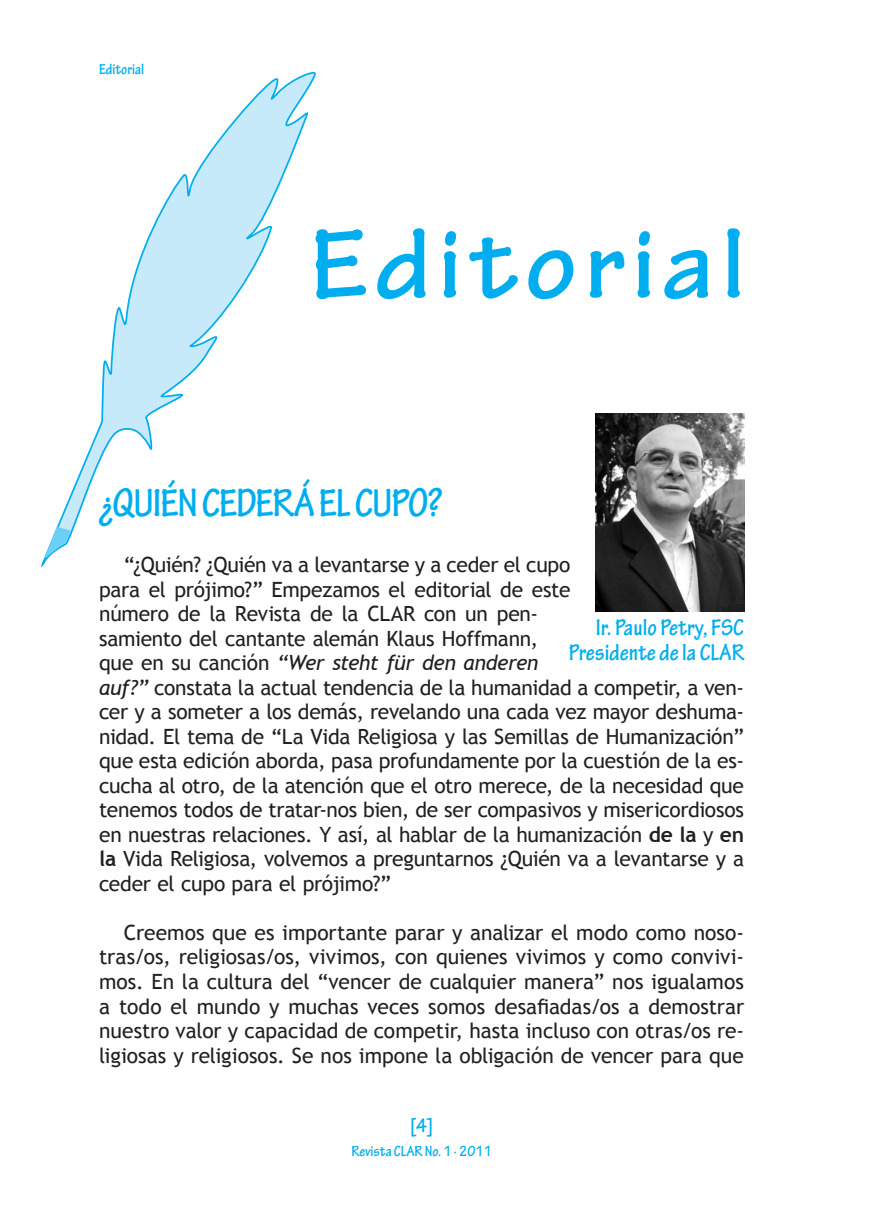
<style>
.page{position:relative;width:893px;height:1216px;background:#fff}
.page>*{position:absolute;margin:0;border:0;box-sizing:border-box;transform-origin:0 0}
.t1{font:700 105px "Tekton Pro";letter-spacing:.075em;color:#00aeef}
.t2{font:700 condensed 42px "Tekton Pro";letter-spacing:-.035em;color:#00aeef}
.t3{font:700 condensed 24.5px/24.5px "Tekton Pro";color:#00aeef;text-align:right}
.t4{font:21px/24.5px "Trebuchet MS";letter-spacing:-.015em;color:#231f20}
.t5{font:700 condensed 21px "Tekton Pro";color:#00aeef}
.t6{font:700 condensed 15.75px "Tekton Pro";color:#00aeef}
.s1{font-style:italic}
.s2{font-weight:700}
</style>
<div class="page">
<svg style="left:40px;top:71px;width:276px;height:497px"></svg>
<svg style="left:44px;top:526px;width:26px;height:33px"></svg>
<img style="left:595px;top:413px;width:149px;height:198px">
<p class="t6" style="left:99px;top:60px;width:47px">Editorial</p>
<h1 class="t1" style="left:310px;top:202px;width:436px">Editorial</h1>
<h2 class="t2" style="left:99px;top:478px;width:345px">¿QUIÉN CEDERÁ EL CUPO?</h2>
<p class="t4" style="left:99px;top:552px;width:646px;text-indent:25px">“¿Quién? ¿Quién va a levantarse y a ceder el cupo<br>para el prójimo?” Empezamos el editorial de este<br>número de la Revista de la CLAR con un pen-<br>samiento del cantante alemán Klaus Hoffmann,<br>que en su canción <span class="s1">“Wer steht für den anderen<br>auf?”</span> constata la actual tendencia de la humanidad a competir, a ven&shy;cer y a someter a los demás, revelando una cada vez mayor deshuma&shy;nidad. El tema de “La Vida Religiosa y las Semillas de Humanización” que esta edición aborda, pasa profundamente por la cuestión de la es&shy;cucha al otro, de la atención que el otro merece, de la necesidad que tenemos todos de tratar-nos bien, de ser compasivos y misericordiosos en nuestras relaciones. Y así, al hablar de la humanización <span class="s2">de la</span> y <span class="s2">en la</span> Vida Religiosa, volvemos a preguntarnos ¿Quién va a levantarse y a ceder el cupo para el prójimo?”</p>
<p class="t4" style="left:99px;top:920px;width:647px;text-align:justify;text-indent:25px">Creemos que es importante parar y analizar el modo como noso&shy;tras/os, religiosas/os, vivimos, con quienes vivimos y como convivi&shy;mos. En la cultura del “vencer de cualquier manera” nos igualamos a todo el mundo y muchas veces somos desafiadas/os a demostrar nuestro valor y capacidad de competir, hasta incluso con otras/os re&shy;ligiosas y religiosos. Se nos impone la obligación de vencer para que</p>
<p class="t3" style="left:569px;top:616px;width:177px">Ir. Paulo Petry, FSC<br>Presidente de la CLAR</p>
<p class="t5" style="left:410px;top:1112px;width:24px">[4]</p>
<p class="t6" style="left:351px;top:1141px;width:142px">Revista CLAR No. 1 · 2011</p>
</div>
